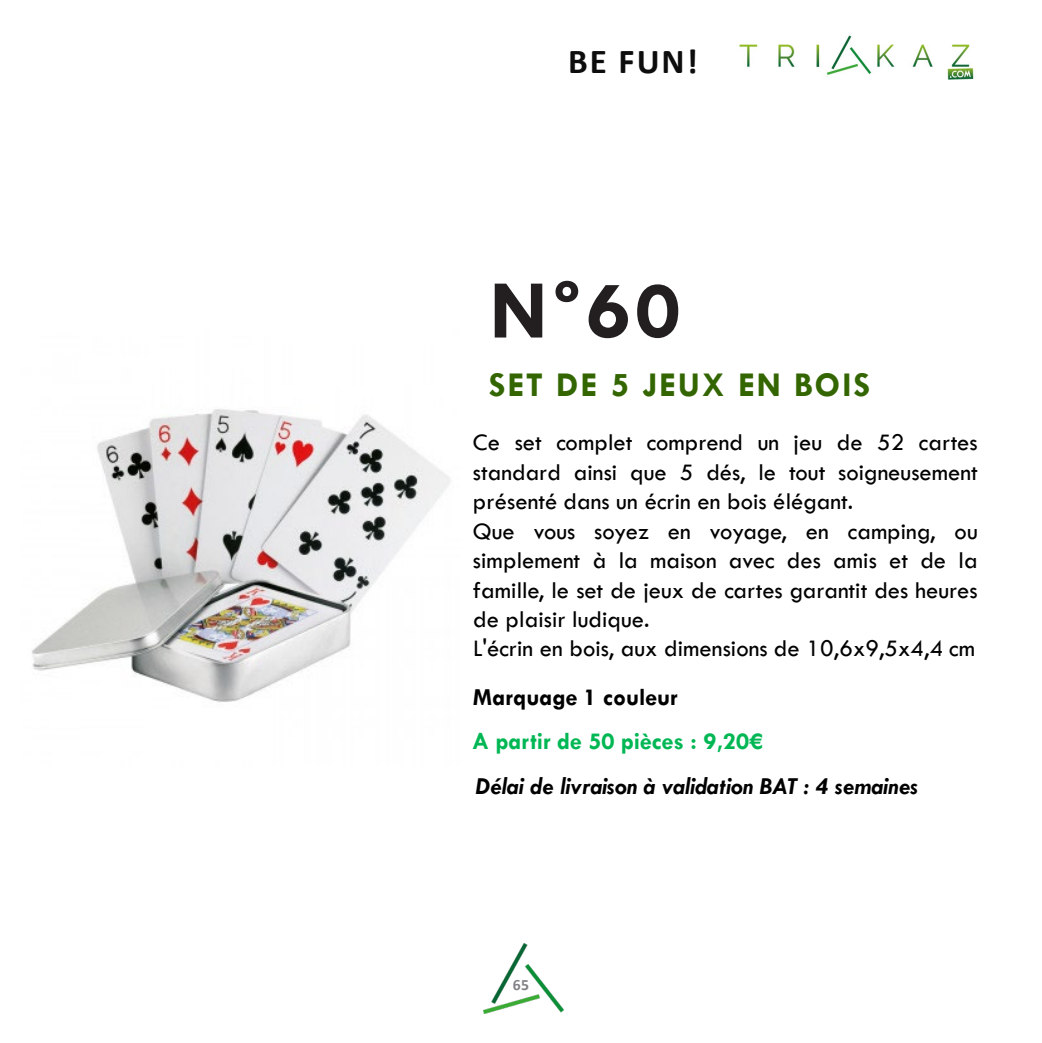
<style>
.page{position:relative;width:1042px;height:1043px;background:#fff}
.page>*{position:absolute;margin:0;border:0;box-sizing:border-box;transform-origin:0 0}
.t1{font:700 84px "Tw Cen";color:#231f20}
.t2{font:700 35px "Tw Cen";letter-spacing:.055em;color:#360}
.t3{font:700 35px "Calibri";color:#0d0d0d}
.t4{font:24.5px/29.4px "Tw Cen";letter-spacing:.005em;color:#000;text-align:justify}
.t5{font:italic 700 24.5px "Tw Cen";color:#000}
.t6{font:700 24.5px "Tw Cen";color:#00b754}
.t7{font:700 24.5px "Tw Cen";color:#000}
.t8{font:700 15.75px "Calibri";color:#808285}
.s1{font-family:"Calibri"}
</style>
<div class="page">
<img style="left:483px;top:943px;width:80px;height:70px">
<img style="left:739px;top:35px;width:235px;height:45px">
<img style="left:32px;top:409px;width:418px;height:293px">
<p class="t3" style="left:568px;top:37px;width:131px">BE FUN!</p>
<p class="t1" style="left:489px;top:260px;width:192px">N<span class="s1">°</span>60</p>
<h2 class="t2" style="left:488px;top:364px;width:383px">SET DE 5 JEUX EN BOIS</h2>
<p class="t4" style="left:473px;top:428px;width:506px">Ce set complet comprend un jeu de 52 cartes standard ainsi que 5 dés, le tout soigneusement présenté dans un écrin en bois élégant.</p>
<p class="t4" style="left:473px;top:516px;width:506px">Que vous soyez en voyage, en camping, ou simplement à la maison avec des amis et de la famille, le set de jeux de cartes garantit des heures de plaisir ludique.</p>
<p class="t4" style="left:473px;top:633px;width:503px">L'écrin en bois, aux dimensions de 10,6x9,5x4,4 cm</p>
<p class="t7" style="left:473px;top:682px;width:206px">Marquage 1 couleur</p>
<p class="t6" style="left:472px;top:726px;width:292px">A partir de 50 pièces : 9,20€</p>
<p class="t5" style="left:475px;top:771px;width:444px">Délai de livraison à validation BAT : 4 semaines</p>
<p class="t8" style="left:512px;top:973px;width:18px">65</p>
</div>
